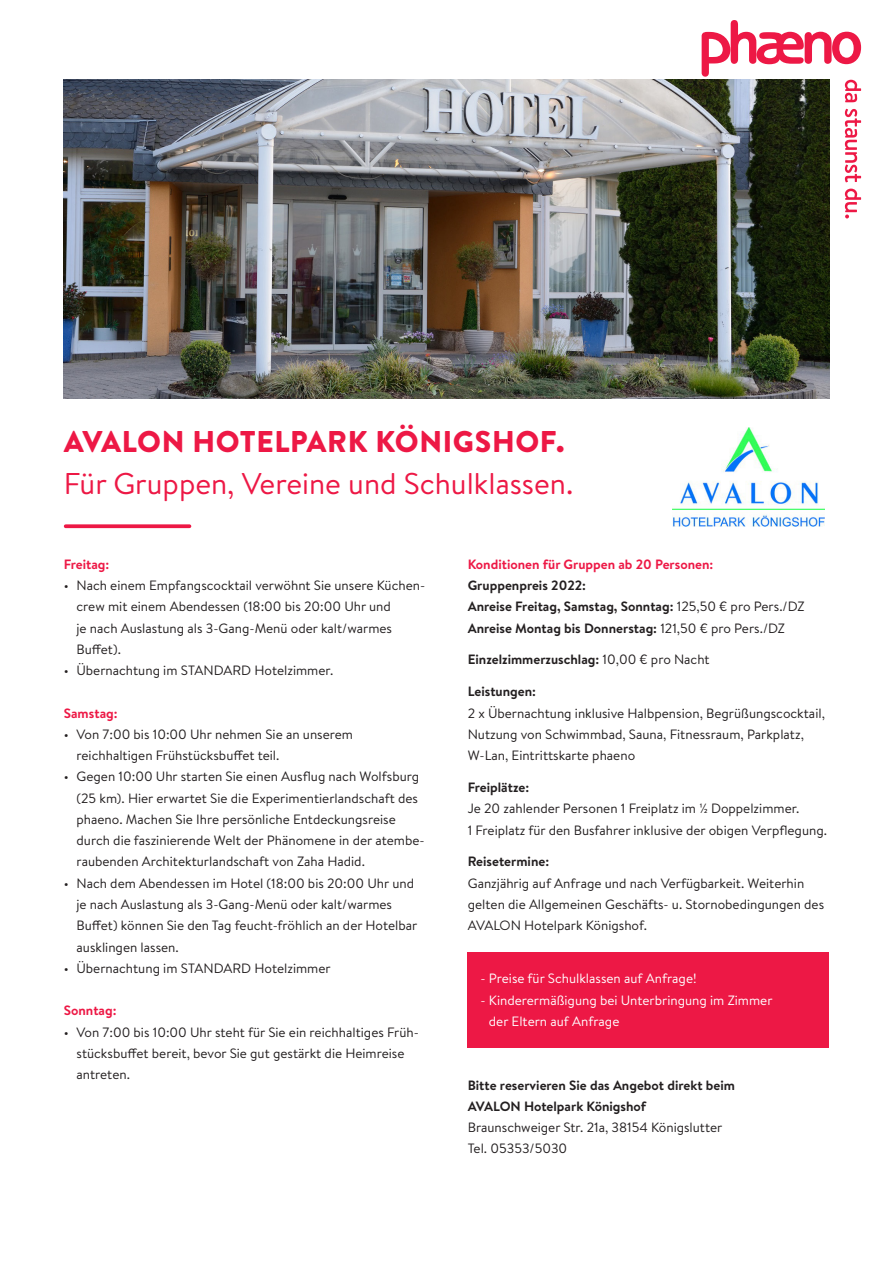
<style>
.page{position:relative;width:893px;height:1263px;background:#fff}
.page>*{position:absolute;margin:0;border:0;box-sizing:border-box;transform-origin:0 0}
.Subtitel{font:30px "Brandon Text";color:#ed1845}
.Titelüberschriften{font:900 30px "Brandon Text";letter-spacing:.02em;color:#ed1845}
.Fließtext{font:13.5px/21.3px "Brandon Text";color:#231f20}
.Fließtext-2{font:700 13.5px "Brandon Text";color:#231f20}
.Fließtext-3{font:13.5px/21.3px "Brandon Text";color:#fff}
.Kleine_Überschriften{font:700 13.5px "Brandon Text";color:#ed1845}
.s1{font-weight:400}
</style>
<div class="page">
<div style="left:468px;top:952px;width:361px;height:96px;background:#ed1845"></div>
<img style="left:64px;top:80px;width:765px;height:319px">
<svg style="left:702px;top:20px;width:159px;height:198px"></svg>
<svg style="left:66px;top:524px;width:123px;height:4px"></svg>
<img style="left:672px;top:428px;width:153px;height:98px">
<p class="Titelüberschriften" style="left:64px;top:420px;width:502px">AVALON HOTELPARK KÖNIGSHOF.</p>
<p class="Subtitel" style="left:64px;top:463px;width:511px">Für Gruppen, Vereine und Schulklassen.</p>
<p class="Kleine_Überschriften" style="left:64px;top:555px;width:47px">Freitag:</p>
<p class="Fließtext" style="left:77px;top:574px;width:350px;text-indent:-13px">• Nach einem Empfangscocktail verwöhnt Sie unsere Küchen&shy;crew mit einem Abendessen (18:00 bis 20:00 Uhr und<br>je nach Auslastung als 3-Gang-Menü oder kalt/warmes Buffet).</p>
<p class="Fließtext" style="left:64px;top:659px;width:271px">• Übernachtung im STANDARD Hotelzimmer.</p>
<p class="Kleine_Überschriften" style="left:64px;top:703px;width:55px">Samstag:</p>
<p class="Fließtext" style="left:77px;top:723px;width:278px;text-indent:-13px">• Von 7:00 bis 10:00 Uhr nehmen Sie an unserem reichhaltigen Frühstücksbuffet teil.</p>
<p class="Fließtext" style="left:77px;top:766px;width:350px;text-indent:-13px">• Gegen 10:00 Uhr starten Sie einen Ausflug nach Wolfsburg (25 km). Hier erwartet Sie die Experimentierlandschaft des phaeno. Machen Sie Ihre persönliche Entdeckungsreise durch die faszinierende Welt der Phänomene in der atembe&shy;raubenden Architekturlandschaft von Zaha Hadid.</p>
<p class="Fließtext" style="left:77px;top:872px;width:342px;text-indent:-13px">• Nach dem Abendessen im Hotel (18:00 bis 20:00 Uhr und je nach Auslastung als 3-Gang-Menü oder kalt/warmes Buffet) können Sie den Tag feucht-fröhlich an der Hotelbar ausklingen lassen.</p>
<p class="Fließtext" style="left:64px;top:957px;width:268px">• Übernachtung im STANDARD Hotelzimmer</p>
<p class="Kleine_Überschriften" style="left:64px;top:1001px;width:54px">Sonntag:</p>
<p class="Fließtext" style="left:77px;top:1021px;width:344px;text-indent:-13px">• Von 7:00 bis 10:00 Uhr steht für Sie ein reichhaltiges Früh&shy;stücksbuffet bereit, bevor Sie gut gestärkt die Heimreise antreten.</p>
<p class="Kleine_Überschriften" style="left:468px;top:555px;width:247px">Konditionen für Gruppen ab 20 Personen:</p>
<p class="Fließtext-2" style="left:468px;top:576px;width:120px">Gruppenpreis 2022:</p>
<p class="Fließtext-2" style="left:468px;top:597px;width:338px">Anreise Freitag, Samstag, Sonntag: <span class="s1">125,50 € pro Pers./DZ</span></p>
<p class="Fließtext-2" style="left:468px;top:618px;width:319px">Anreise Montag bis Donnerstag: <span class="s1">121,50 € pro Pers./DZ</span></p>
<p class="Fließtext-2" style="left:468px;top:650px;width:243px">Einzelzimmerzuschlag: <span class="s1">10,00 € pro Nacht</span></p>
<p class="Fließtext-2" style="left:468px;top:682px;width:70px">Leistungen:</p>
<p class="Fließtext" style="left:468px;top:702px;width:359px">2 x Übernachtung inklusive Halbpension, Begrüßungscocktail,<br>Nutzung von Schwimmbad, Sauna, Fitnessraum, Parkplatz,<br>W-Lan, Eintrittskarte phaeno</p>
<p class="Fließtext-2" style="left:468px;top:778px;width:63px">Freiplätze:</p>
<p class="Fließtext" style="left:468px;top:797px;width:333px">Je 20 zahlender Personen 1 Freiplatz im ½ Doppelzimmer.</p>
<p class="Fließtext" style="left:468px;top:819px;width:361px">1 Freiplatz für den Busfahrer inklusive der obigen Verpflegung.</p>
<p class="Fließtext-2" style="left:468px;top:852px;width:83px">Reisetermine:</p>
<p class="Fließtext" style="left:468px;top:872px;width:358px">Ganzjährig auf Anfrage und nach Verfügbarkeit. Weiterhin gelten die Allgemeinen Geschäfts- u. Stornobedingungen des<br>AVALON Hotelpark Königshof.</p>
<p class="Fließtext-3" style="left:480px;top:967px;width:218px">- Preise für Schulklassen auf Anfrage!</p>
<p class="Fließtext-3" style="left:489px;top:989px;width:285px;text-indent:-8px">- Kinderermäßigung bei Unterbringung im Zimmer der Eltern auf Anfrage</p>
<p class="Fließtext-2" style="left:468px;top:1075px;width:269px">Bitte reservieren Sie das Angebot direkt beim</p>
<p class="Fließtext-2" style="left:468px;top:1097px;width:180px">AVALON Hotelpark Königshof</p>
<p class="Fließtext" style="left:468px;top:1116px;width:256px">Braunschweiger Str. 21a, 38154 Königslutter</p>
<p class="Fließtext" style="left:468px;top:1138px;width:101px">Tel. 05353/5030</p>
</div>
